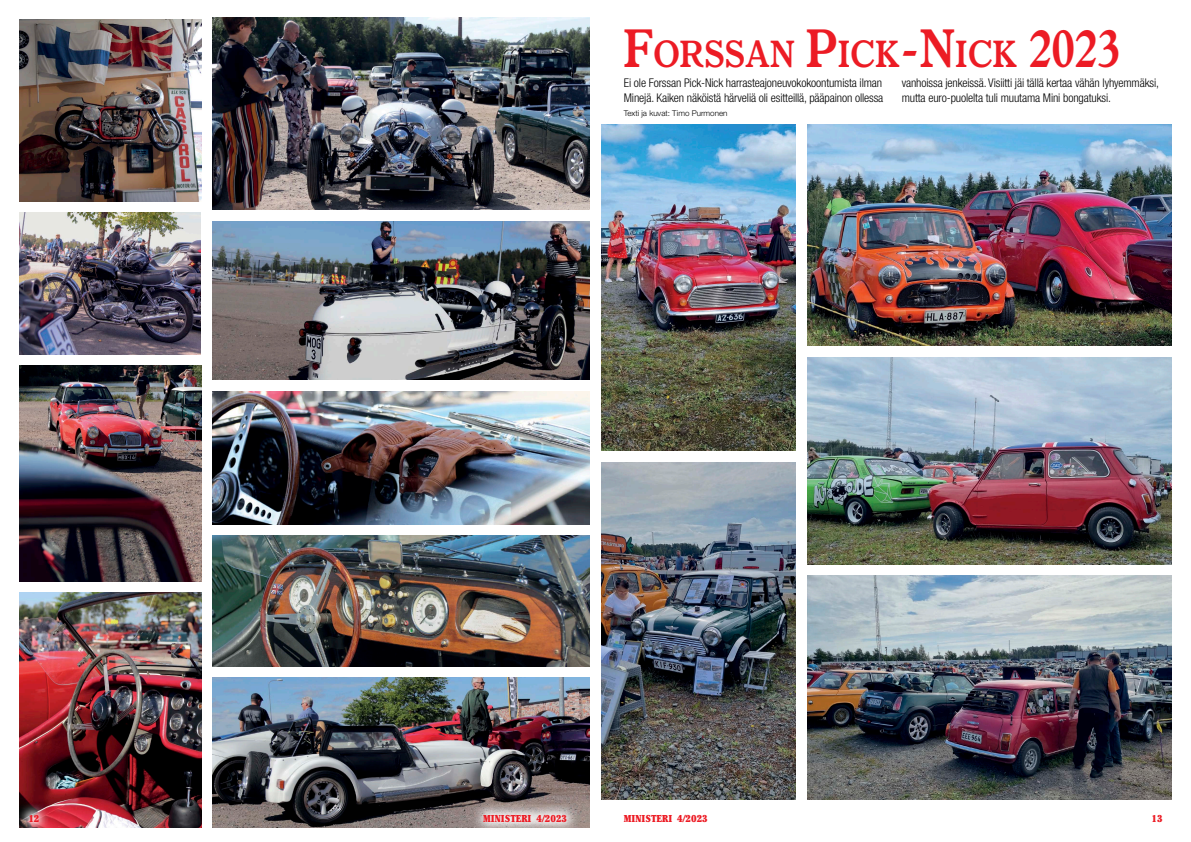
<style>
.page{position:relative;width:1191px;height:842px;background:#fff}
.page>*{position:absolute;margin:0;border:0;box-sizing:border-box;transform-origin:0 0}
.t1{font:700 37.8px "Italian Old Style MT Std";color:#ec1b24;scale:.85 1}
.t2{font:300 condensed 12px/14.4px "Helvetica Neue LT Pro";letter-spacing:-.01em;color:#000}
.t3{font:900 condensed 10px "Cheltenham Std";color:#ec1b24}
.t4{font:300 8px "Helvetica Neue LT Pro";color:#000}
.s1{font-size:54px}
</style>
<div class="page">
<img style="left:213px;top:677px;width:377px;height:151px">
<img style="left:20px;top:592px;width:181px;height:209px">
<img style="left:19px;top:801px;width:560px;height:27px">
<img style="left:213px;top:536px;width:377px;height:130px">
<img style="left:20px;top:20px;width:181px;height:181px">
<img style="left:20px;top:213px;width:180px;height:141px">
<img style="left:213px;top:17px;width:377px;height:193px">
<img style="left:213px;top:391px;width:377px;height:133px">
<img style="left:20px;top:366px;width:181px;height:215px">
<img style="left:213px;top:221px;width:377px;height:159px">
<img style="left:807px;top:125px;width:364px;height:221px">
<img style="left:601px;top:125px;width:195px;height:326px">
<img style="left:601px;top:462px;width:195px;height:337px">
<img style="left:807px;top:357px;width:364px;height:207px">
<img style="left:807px;top:575px;width:364px;height:224px">
<h1 class="t1" style="left:624px;top:30px;width:586px"><span class="s1">F</span>ORSSAN <span class="s1">P</span>ICK<span class="s1">-N</span>ICK <span class="s1">2023</span></h1>
<p class="t2" style="left:624px;top:76px;width:261px">Ei ole Forssan Pick-Nick harrasteajoneuvokokoontumista ilman<br>Minejä. Kaiken näköistä härveliä oli esitteillä, pääpainon ollessa</p>
<p class="t2" style="left:901px;top:76px;width:259px">vanhoissa jenkeissä. Visiitti jäi tällä kertaa vähän lyhyemmäksi, mutta euro-puolelta tuli muutama Mini bongatuksi.</p>
<p class="t4" style="left:624px;top:109px;width:105px">Texti ja kuvat: Timo Purmonen</p>
<p class="t3" style="left:28px;top:812px;width:13px">12</p>
<p class="t3" style="left:483px;top:812px;width:14px">MINISTER</p>
<p class="t3" style="left:527px;top:812px;width:41px">I 4/2023</p>
<p class="t3" style="left:624px;top:812px;width:14px">MINISTER</p>
<p class="t3" style="left:668px;top:812px;width:41px">I 4/2023</p>
<p class="t3" style="left:1151px;top:812px;width:13px">13</p>
</div>
